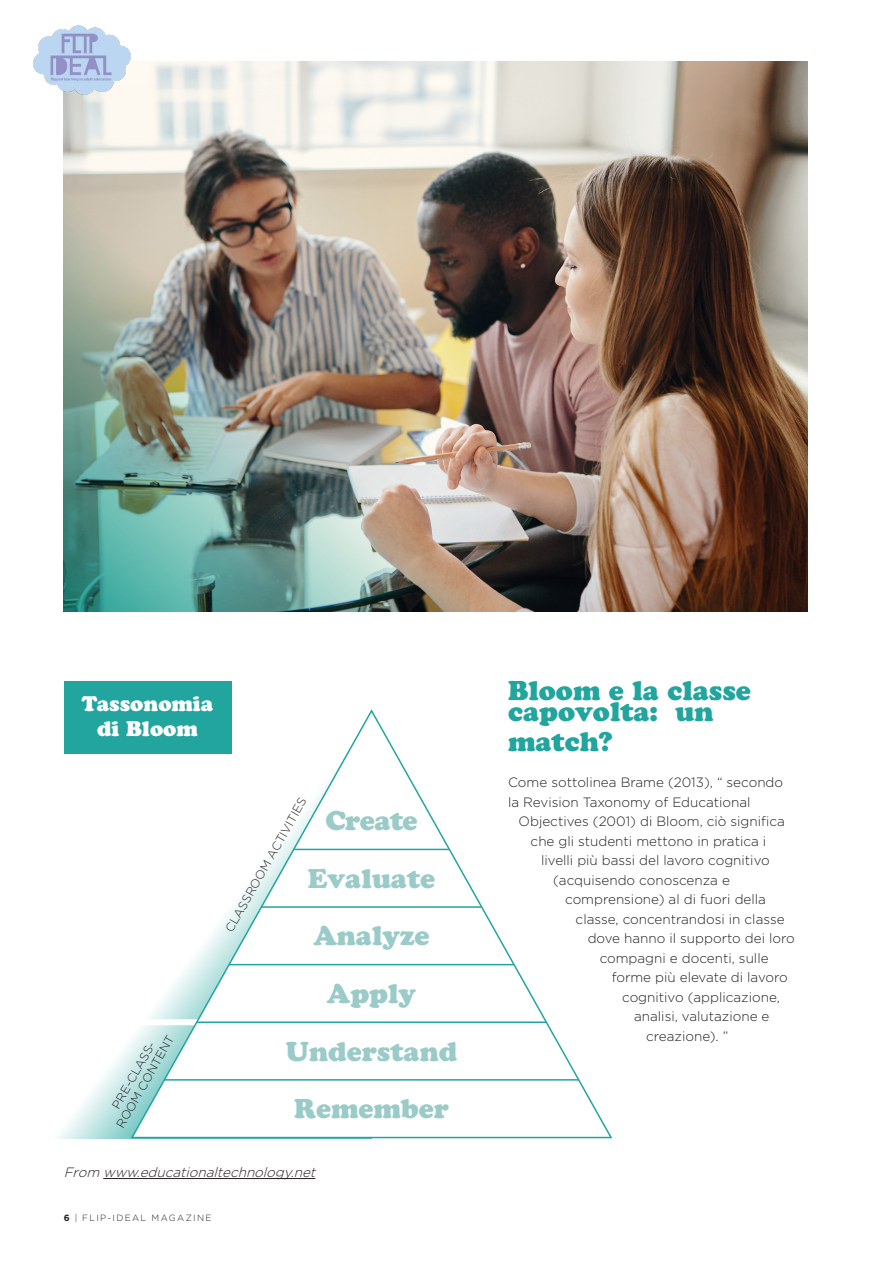
<style>
.page{position:relative;width:893px;height:1263px;background:#fff}
.page>*{position:absolute;margin:0;border:0;box-sizing:border-box;transform-origin:0 0}
.t1{font:27px "Cooper Black Std";color:#9bcbc8}
.ONDERTITEL{font:27px/21px "Cooper Black Std";color:#21a59e}
.ONDERTITEL-2{font:21px "Cooper Black Std";color:#fff}
.BODY{font:300 13.5px "Gotham";color:#231f20}
.BODY-2{font:italic 300 13.5px "Gotham";color:#231f20}
.BODY-3{font:300 12px/13.2px "Gotham";color:#231f20;text-align:center}
.t2{font:300 9px "Gotham";letter-spacing:.15em;color:#231f20}
.s1{font-weight:700}
</style>
<div class="page">
<img style="left:142px;top:61px;width:666px;height:551px">
<img style="left:64px;top:84px;width:406px;height:528px">
<hr style="left:103px;top:1178px;width:212px;height:1px;background:#231f20">
<svg style="left:59px;top:1045px;width:71px;height:93px"></svg>
<svg style="left:130px;top:708px;width:483px;height:431px"></svg>
<div style="left:64px;top:681px;width:167px;height:73px;background:#21a59e"></div>
<img style="left:33px;top:25px;width:109px;height:81px">
<p class="ONDERTITEL-2" style="left:82px;top:691px;width:133px">Tassonomia</p>
<p class="ONDERTITEL-2" style="left:97px;top:716px;width:102px">di Bloom</p>
<p class="BODY-3" style="left:102px;top:1116px;width:106px;rotate:-60deg">PRE-CLASS-<br>ROOM CONTENT</p>
<p class="BODY-3" style="left:222px;top:927px;width:153px;rotate:-60deg">CLASSROOM ACTIVITIES</p>
<p class="t1" style="left:325px;top:804px;width:94px">Create</p>
<p class="t1" style="left:308px;top:862px;width:129px">Evaluate</p>
<p class="t1" style="left:313px;top:919px;width:118px">Analyze</p>
<p class="t1" style="left:327px;top:977px;width:91px">Apply</p>
<p class="t1" style="left:286px;top:1035px;width:173px">Understand</p>
<p class="t1" style="left:294px;top:1092px;width:157px">Remember</p>
<p class="BODY-2" style="left:64px;top:1164px;width:257px">From www.educationaltechnology.net</p>
<p class="t2" style="left:64px;top:1212px;width:149px"><span class="s1">6</span> | FLIP-IDEAL MAGAZINE</p>
<p class="ONDERTITEL" style="left:508px;top:680px;width:244px">Bloom e la classe capovolta: un</p>
<p class="ONDERTITEL" style="left:508px;top:731px;width:106px">match?</p>
<p class="BODY" style="left:508px;top:774px;width:276px">Come sottolinea Brame (2013), “ secondo</p>
<p class="BODY" style="left:508px;top:793px;width:244px">la Revision Taxonomy of Educational</p>
<p class="BODY" style="left:519px;top:813px;width:268px">Objectives (2001) di Bloom, ciò significa</p>
<p class="BODY" style="left:531px;top:832px;width:237px">che gli studenti mettono in pratica i</p>
<p class="BODY" style="left:541px;top:852px;width:230px">livelli più bassi del lavoro cognitivo</p>
<p class="BODY" style="left:553px;top:871px;width:178px">(acquisendo conoscenza e</p>
<p class="BODY" style="left:565px;top:891px;width:202px">comprensione) al di fuori della</p>
<p class="BODY" style="left:576px;top:910px;width:210px">classe, concentrandosi in classe</p>
<p class="BODY" style="left:588px;top:930px;width:209px">dove hanno il supporto dei loro</p>
<p class="BODY" style="left:600px;top:949px;width:170px">compagni e docenti, sulle</p>
<p class="BODY" style="left:612px;top:969px;width:178px">forme più elevate di lavoro</p>
<p class="BODY" style="left:622px;top:988px;width:159px">cognitivo (applicazione,</p>
<p class="BODY" style="left:634px;top:1008px;width:137px">analisi, valutazione e</p>
<p class="BODY" style="left:646px;top:1027px;width:84px">creazione). ”</p>
</div>
